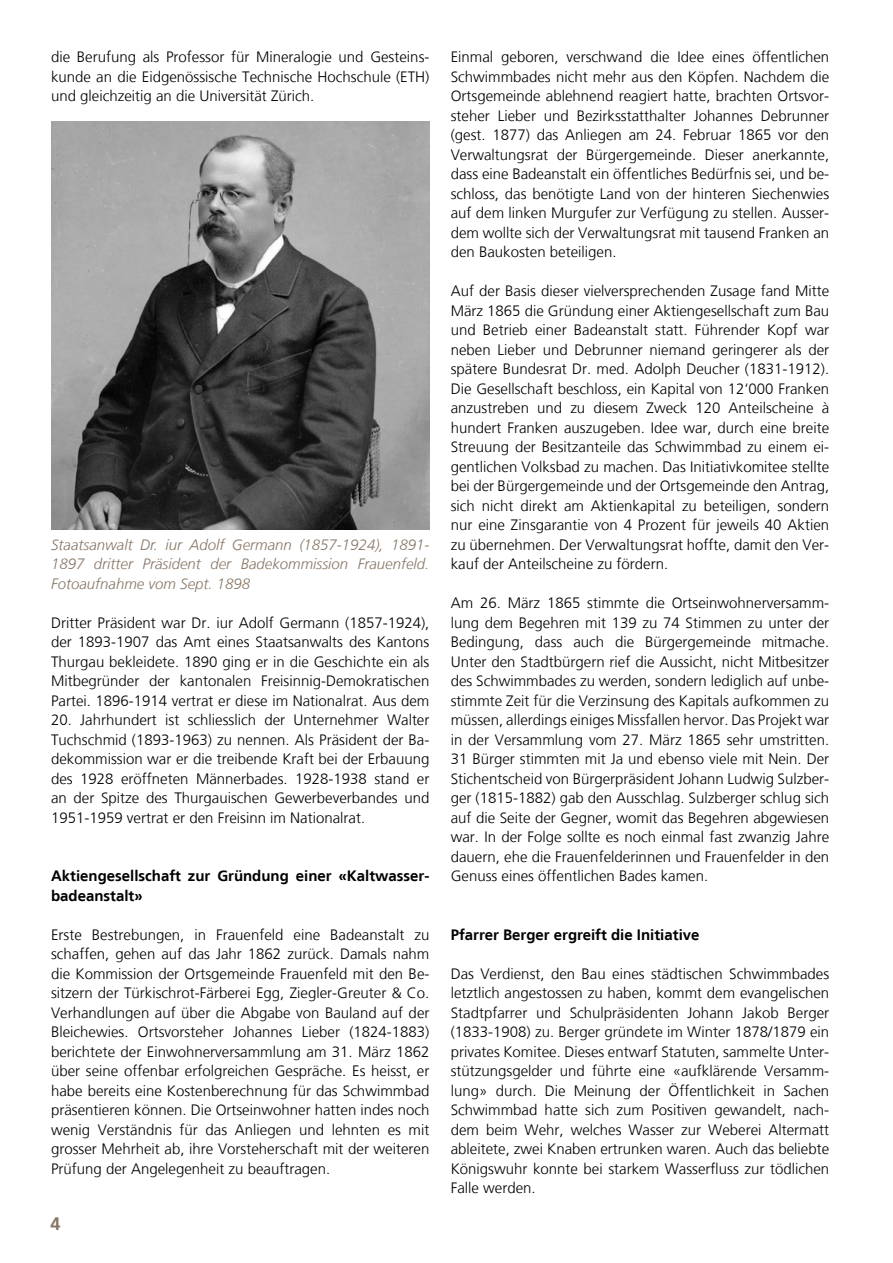
<style>
.page{position:relative;width:893px;height:1263px;background:#fff}
.page>*{position:absolute;margin:0;border:0;box-sizing:border-box;transform-origin:0 0}
.t1{font:700 18px "Frutiger LT";color:#887767}
.t2{font:300 15px/19.5px "Frutiger LT";color:#000;text-align:justify}
.t3{font:italic 300 15px/19.5px "Frutiger LT";color:#887767;text-align:justify}
.t4{font:700 15px/19.5px "Frutiger LT";color:#000}
</style>
<div class="page">
<img style="left:51px;top:121px;width:378px;height:408px">
<p class="t2" style="left:51px;top:48px;width:380px">die Berufung als Professor für Mineralogie und Gesteins&shy;kunde an die Eidgenössische Technische Hochschule (ETH) und gleichzeitig an die Universität Zürich.</p>
<p class="t3" style="left:51px;top:535px;width:380px">Staatsanwalt Dr. iur Adolf Germann (1857-1924), 1891- 1897 dritter Präsident der Badekommission Frauenfeld.<br>Fotoaufnahme vom Sept. 1898</p>
<p class="t2" style="left:51px;top:613px;width:380px">Dritter Präsident war Dr. iur Adolf Germann (1857-1924), der 1893-1907 das Amt eines Staatsanwalts des Kantons Thurgau bekleidete. 1890 ging er in die Geschichte ein als Mitbegründer der kantonalen Freisinnig-Demokratischen Partei. 1896-1914 vertrat er diese im Nationalrat. Aus dem</p>
<p class="t2" style="left:51px;top:711px;width:380px">20. Jahrhundert ist schliesslich der Unternehmer Walter Tuchschmid (1893-1963) zu nennen. Als Präsident der Ba&shy;dekommission war er die treibende Kraft bei der Erbauung des 1928 eröffneten Männerbades. 1928-1938 stand er an der Spitze des Thurgauischen Gewerbeverbandes und 1951-1959 vertrat er den Freisinn im Nationalrat.</p>
<p class="t4" style="left:51px;top:866px;width:380px">Aktiengesellschaft zur Gründung einer «Kaltwasser&shy;badeanstalt»</p>
<p class="t2" style="left:51px;top:925px;width:380px">Erste Bestrebungen, in Frauenfeld eine Badeanstalt zu schaffen, gehen auf das Jahr 1862 zurück. Damals nahm die Kommission der Ortsgemeinde Frauenfeld mit den Be&shy;sitzern der Türkischrot-Färberei Egg, Ziegler-Greuter &amp; Co.<br>Verhandlungen auf über die Abgabe von Bauland auf der Bleichewies. Ortsvorsteher Johannes Lieber (1824-1883) berichtete der Einwohnerversammlung am 31. März 1862 über seine offenbar erfolgreichen Gespräche. Es heisst, er habe bereits eine Kostenberechnung für das Schwimmbad präsentieren können. Die Ortseinwohner hatten indes noch wenig Verständnis für das Anliegen und lehnten es mit grosser Mehrheit ab, ihre Vorsteherschaft mit der weiteren Prüfung der Angelegenheit zu beauftragen.</p>
<p class="t1" style="left:51px;top:1213px;width:12px">4</p>
<p class="t2" style="left:451px;top:48px;width:380px">Einmal geboren, verschwand die Idee eines öffentlichen Schwimmbades nicht mehr aus den Köpfen. Nachdem die Ortsgemeinde ablehnend reagiert hatte, brachten Ortsvor&shy;steher Lieber und Bezirksstatthalter Johannes Debrunner (gest. 1877) das Anliegen am 24. Februar 1865 vor den Verwaltungsrat der Bürgergemeinde. Dieser anerkannte, dass eine Badeanstalt ein öffentliches Bedürfnis sei, und be&shy;schloss, das benötigte Land von der hinteren Siechenwies auf dem linken Murgufer zur Verfügung zu stellen. Ausser&shy;dem wollte sich der Verwaltungsrat mit tausend Franken an den Baukosten beteiligen.</p>
<p class="t2" style="left:451px;top:282px;width:380px">Auf der Basis dieser vielversprechenden Zusage fand Mitte März 1865 die Gründung einer Aktiengesellschaft zum Bau und Betrieb einer Badeanstalt statt. Führender Kopf war neben Lieber und Debrunner niemand geringerer als der spätere Bundesrat Dr. med. Adolph Deucher (1831-1912).<br>Die Gesellschaft beschloss, ein Kapital von 12‘000 Franken anzustreben und zu diesem Zweck 120 Anteilscheine à hundert Franken auszugeben. Idee war, durch eine breite Streuung der Besitzanteile das Schwimmbad zu einem ei&shy;gentlichen Volksbad zu machen. Das Initiativkomitee stellte bei der Bürgergemeinde und der Ortsgemeinde den Antrag, sich nicht direkt am Aktienkapital zu beteiligen, sondern nur eine Zinsgarantie von 4 Prozent für jeweils 40 Aktien zu übernehmen. Der Verwaltungsrat hoffte, damit den Ver&shy;kauf der Anteilscheine zu fördern.</p>
<p class="t2" style="left:451px;top:594px;width:380px">Am 26. März 1865 stimmte die Ortseinwohnerversamm&shy;lung dem Begehren mit 139 zu 74 Stimmen zu unter der Bedingung, dass auch die Bürgergemeinde mitmache.<br>Unter den Stadtbürgern rief die Aussicht, nicht Mitbesitzer des Schwimmbades zu werden, sondern lediglich auf unbe&shy;stimmte Zeit für die Verzinsung des Kapitals aufkommen zu müssen, allerdings einiges Missfallen hervor. Das Projekt war in der Versammlung vom 27. März 1865 sehr umstritten.<br>31 Bürger stimmten mit Ja und ebenso viele mit Nein. Der Stichentscheid von Bürgerpräsident Johann Ludwig Sulzber&shy;ger (1815-1882) gab den Ausschlag. Sulzberger schlug sich auf die Seite der Gegner, womit das Begehren abgewiesen war. In der Folge sollte es noch einmal fast zwanzig Jahre dauern, ehe die Frauenfelderinnen und Frauenfelder in den Genuss eines öffentlichen Bades kamen.</p>
<p class="t4" style="left:451px;top:925px;width:250px">Pfarrer Berger ergreift die Initiative</p>
<p class="t2" style="left:451px;top:964px;width:380px">Das Verdienst, den Bau eines städtischen Schwimmbades letztlich angestossen zu haben, kommt dem evangelischen Stadtpfarrer und Schulpräsidenten Johann Jakob Berger (1833-1908) zu. Berger gründete im Winter 1878/1879 ein privates Komitee. Dieses entwarf Statuten, sammelte Unter&shy;stützungsgelder und führte eine «aufklärende Versamm&shy;lung» durch. Die Meinung der Öffentlichkeit in Sachen Schwimmbad hatte sich zum Positiven gewandelt, nach&shy;dem beim Wehr, welches Wasser zur Weberei Altermatt ableitete, zwei Knaben ertrunken waren. Auch das beliebte Königswuhr konnte bei starkem Wasserfluss zur tödlichen Falle werden.</p>
</div>
